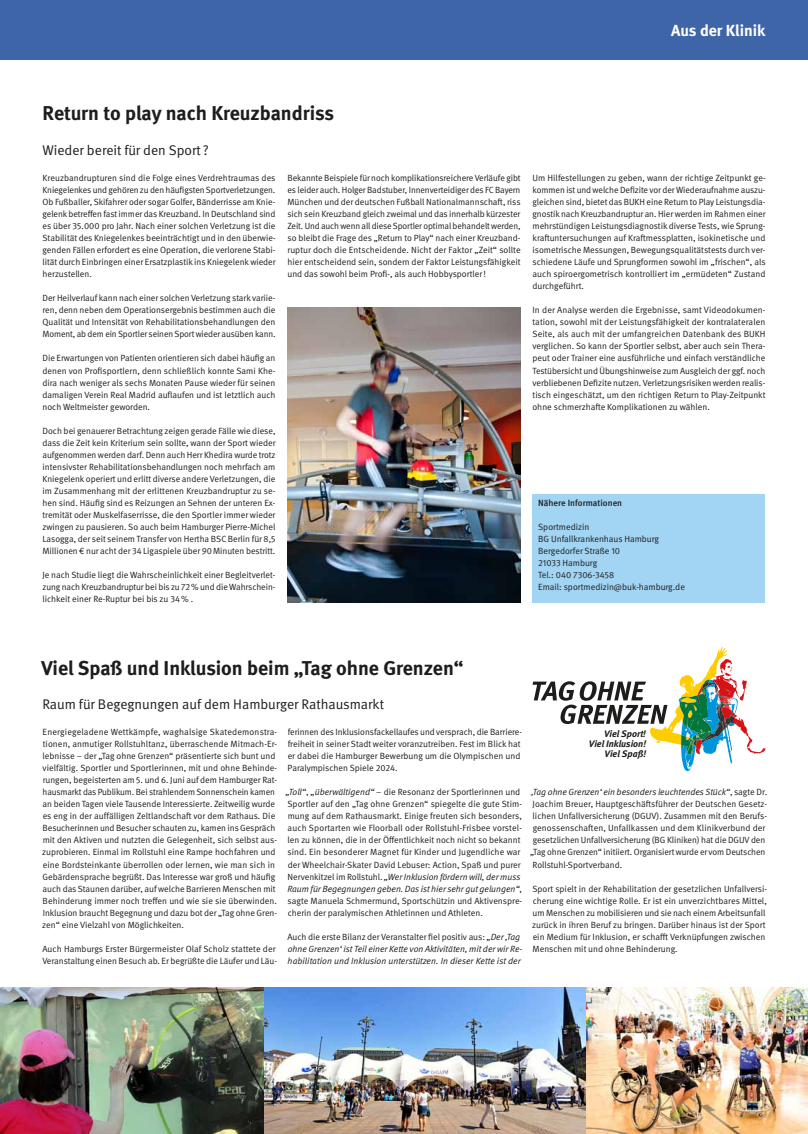
<style>
.page{position:relative;width:808px;height:1134px;background:#fff}
.page>*{position:absolute;margin:0;border:0;box-sizing:border-box;transform-origin:0 0}
.t1{font:700 20px "DGUV Meta";color:#1d1d1b}
.t2{font:700 16px "DGUV Meta";color:#fff}
.t3{font:14px "DGUV Meta";color:#1d1d1b}
.t4{font:italic 700 9.4px/10px "DGUV Meta";color:#1d1d1b;text-align:right}
.t5{font:9px/12px "DGUV Meta";color:#1d1d1b;text-align:justify}
.t6{font:italic 9px/12px "DGUV Meta";color:#1d1d1b}
.t7{font:500 9px "DGUV Meta";color:#1d1d1b}
.s1{font-style:italic}
.s2{font-style:normal}
</style>
<div class="page">
<div style="left:0;top:0;width:808px;height:60px;background:#3e65a8"></div>
<div style="left:532px;top:494px;width:233px;height:108px;background:#a2d4f4"></div>
<img style="left:287px;top:308px;width:233px;height:294px">
<img style="left:264px;top:988px;width:544px;height:146px">
<img style="left:0;top:988px;width:264px;height:146px">
<svg style="left:532px;top:647px;width:233px;height:124px"></svg>
<h2 class="t2" style="left:671px;top:21px;width:96px">Aus der Klinik</h2>
<h1 class="t1" style="left:43px;top:102px;width:293px">Return to play nach Kreuzbandriss</h1>
<h3 class="t3" style="left:43px;top:142px;width:168px">Wieder bereit für den Sport ?</h3>
<p class="t5" style="left:43px;top:172px;width:235px">Kreuzbandrupturen sind die Folge eines Verdrehtraumas des Kniegelenkes und gehören zu den häufigsten Sportverletzungen.<br>Ob Fußballer, Skifahrer oder sogar Golfer, Bänderrisse am Knie&shy;gelenk betreffen fast immer das Kreuzband. In Deutschland sind es über 35.000 pro Jahr. Nach einer solchen Verletzung ist die Stabilität des Kniegelenkes beeinträchtigt und in den überwie&shy;genden Fällen erfordert es eine Operation, die verlorene Stabi&shy;lität durch Einbringen einer Ersatzplastik ins Kniegelenk wieder herzustellen.</p>
<p class="t5" style="left:43px;top:292px;width:235px">Der Heilverlauf kann nach einer solchen Verletzung stark variie&shy;ren, denn neben dem Operationsergebnis bestimmen auch die Qualität und Intensität von Rehabilitationsbehandlungen den Moment, ab dem ein Sportler seinen Sport wieder ausüben kann.</p>
<p class="t5" style="left:43px;top:352px;width:234px">Die Erwartungen von Patienten orientieren sich dabei häufig an denen von Profisportlern, denn schließlich konnte Sami Khe&shy;dira nach weniger als sechs Monaten Pause wieder für seinen damaligen Verein Real Madrid auflaufen und ist letztlich auch noch Weltmeister geworden.</p>
<p class="t5" style="left:43px;top:425px;width:235px">Doch bei genauerer Betrachtung zeigen gerade Fälle wie diese, dass die Zeit kein Kriterium sein sollte, wann der Sport wieder aufgenommen werden darf. Denn auch Herr Khedira wurde trotz intensivster Rehabilitationsbehandlungen noch mehrfach am Kniegelenk operiert und erlitt diverse andere Verletzungen, die im Zusammenhang mit der erlittenen Kreuzbandruptur zu se&shy;hen sind. Häufig sind es Reizungen an Sehnen der unteren Ex&shy;tremität oder Muskelfaserrisse, die den Sportler immer wieder zwingen zu pausieren. So auch beim Hamburger Pierre-Michel Lasogga, der seit seinem Transfer von Hertha BSC Berlin für 8,5<br>Millionen€ nur acht der 34 Ligaspiele über 90Minuten bestritt.</p>
<p class="t5" style="left:43px;top:569px;width:234px">Je nach Studie liegt die Wahrscheinlichkeit einer Begleitverlet&shy;zung nach Kreuzbandruptur bei bis zu 72% und die Wahrschein&shy;lichkeit einer Re-Ruptur bei bis zu 34% .</p>
<p class="t5" style="left:287px;top:172px;width:235px">Bekannte Beispiele für noch komplikationsreichere Verläufe gibt es leider auch. Holger Badstuber, Innenverteidiger des FC Bayern München und der deutschen Fußball Nationalmannschaft, riss sich sein Kreuzband gleich zweimal und das innerhalb kürzester Zeit. Und auch wenn all diese Sportler optimal behandelt werden, so bleibt die Frage des „Return to Play“ nach einer Kreuzband&shy;ruptur doch die Entscheidende. Nicht der Faktor „Zeit“ sollte hier entscheidend sein, sondern der Faktor Leistungsfähigkeit und das sowohl beim Profi-, als auch Hobbysportler !</p>
<p class="t5" style="left:532px;top:172px;width:235px">Um Hilfestellungen zu geben, wann der richtige Zeitpunkt ge&shy;kommen ist und welche Defizite vor der Wiederaufnahme auszu&shy;gleichen sind, bietet das BUKH eine Return to Play Leistungsdia&shy;gnostik nach Kreuzbandruptur an. Hier werden im Rahmen einer mehrstündigen Leistungsdiagnostik diverse Tests, wie Sprung&shy;kraftuntersuchungen auf Kraftmessplatten, isokinetische und isometrische Messungen, Bewegungsqualitätstests durch ver&shy;schiedene Läufe und Sprungformen sowohl im „frischen“, als auch spiroergometrisch kontrolliert im „ermüdeten“ Zustand durchgeführt.</p>
<p class="t5" style="left:532px;top:304px;width:235px">In der Analyse werden die Ergebnisse, samt Videodokumen&shy;tation, sowohl mit der Leistungsfähigkeit der kontralateralen Seite, als auch mit der umfangreichen Datenbank des BUKH verglichen. So kann der Sportler selbst, aber auch sein Thera&shy;peut oder Trainer eine ausführliche und einfach verständliche Testübersicht und Übungshinweise zum Ausgleich der ggf. noch verbliebenen Defizite nutzen. Verletzungsrisiken werden realis&shy;tisch eingeschätzt, um den richtigen Return to Play-Zeitpunkt ohne schmerzhafte Komplikationen zu wählen.</p>
<p class="t7" style="left:538px;top:498px;width:86px">Nähere Informationen</p>
<p class="t5" style="left:538px;top:521px;width:148px;text-align:left">Sportmedizin<br>BG Unfallkrankenhaus Hamburg<br>Bergedorfer Straße 10<br>21033 Hamburg<br>Tel.: 040 7306-3458<br>Email: sportmedizin@buk-hamburg.de</p>
<h1 class="t1" style="left:42px;top:656px;width:424px">Viel Spaß und Inklusion beim „Tag ohne Grenzen“</h1>
<h3 class="t3" style="left:42px;top:696px;width:343px">Raum für Begegnungen auf dem Hamburger Rathausmarkt</h3>
<p class="t5" style="left:42px;top:726px;width:236px;text-align:left">Energiegeladene Wettkämpfe, waghalsige Skatedemonstra&shy;tionen, anmutiger Rollstuhltanz, überraschende Mitmach-Er&shy;lebnisse – der „Tag ohne Grenzen“ präsentierte sich bunt und vielfältig. Sportler und Sportlerinnen, mit und ohne Behinde&shy;rungen, begeisterten am 5. und 6. Juni auf dem Hamburger Rat&shy;hausmarkt das Publikum. Bei strahlendem Sonnenschein kamen an beiden Tagen viele Tausende Interessierte. Zeitweilig wurde es eng in der auffälligen Zeltlandschaft vor dem Rathaus. Die Besucherinnen und Besucher schauten zu, kamen ins Gespräch mit den Aktiven und nutzten die Gelegenheit, sich selbst aus&shy;zuprobieren. Einmal im Rollstuhl eine Rampe hochfahren und eine Bordsteinkante überrollen oder lernen, wie man sich in Gebärdensprache begrüßt. Das Interesse war groß und häufig auch das Staunen darüber, auf welche Barrieren Menschen mit Behinderung immer noch treffen und wie sie sie überwinden.<br>Inklusion braucht Begegnung und dazu bot der „Tag ohne Gren&shy;zen“ eine Vielzahl von Möglichkeiten.</p>
<p class="t5" style="left:42px;top:943px;width:236px">Auch Hamburgs Erster Bürgermeister Olaf Scholz stattete der<br>Veranstaltung einen Besuch ab. Er begrüßte die Läufer und Läu-</p>
<p class="t5" style="left:288px;top:726px;width:236px;text-align:left">ferinnen des Inklusionsfackellaufes und versprach, die Barriere&shy;freiheit in seiner Stadt weiter voranzutreiben. Fest im Blick hat er dabei die Hamburger Bewerbung um die Olympischen und Paralympischen Spiele 2024.</p>
<p class="t5" style="left:286px;top:786px;width:238px;text-align:left"><span class="s1">„Toll“</span>, <span class="s1">„überwältigend“</span> – die Resonanz der Sportlerinnen und Sportler auf den „Tag ohne Grenzen“ spiegelte die gute Stim&shy;mung auf dem Rathausmarkt. Einige freuten sich besonders, auch Sportarten wie Floorball oder Rollstuhl-Frisbee vorstel&shy;len zu können, die in der Öffentlichkeit noch nicht so bekannt sind. Ein besonderer Magnet für Kinder und Jugendliche war der Wheelchair-Skater David Lebuser: Action, Spaß und purer Nervenkitzel im Rollstuhl. <span class="s1">„Wer Inklusion fördern will, der muss Raum für Begegnungen geben. Das ist hier sehr gut gelungen“</span>, sagte Manuela Schmermund, Sportschützin und Aktivenspre&shy;cherin der paralymischen Athletinnen und Athleten.</p>
<p class="t6" style="left:287px;top:931px;width:236px"><span class="s2">Auch die erste Bilanz der Veranstalter fiel positiv aus:</span> „Der ‚Tag ohne Grenzen‘ ist Teil einer Kette von Aktivitäten, mit der wir Re&shy;habilitation und Inklusion unterstützen. In dieser Kette ist der</p>
<p class="t4" style="left:589px;top:729px;width:59px">Viel Sport!<br>Viel Inklusion!<br>Viel Spaß!</p>
<p class="t5" style="left:530px;top:786px;width:239px;text-align:left"><span class="s1">‚Tag ohne Grenzen‘ ein besonders leuchtendes Stück“</span>, sagte Dr.<br>Joachim Breuer, Hauptgeschäftsführer der Deutschen Gesetz&shy;lichen Unfallversicherung (DGUV). Zusammen mit den Berufs&shy;genossenschaften, Unfallkassen und dem Klinikverbund der gesetzlichen Unfallversicherung (BG Kliniken) hat die DGUV den „Tag ohne Grenzen“ initiiert. Organisiert wurde er vom Deutschen Rollstuhl-Sportverband.</p>
<p class="t5" style="left:532px;top:883px;width:236px;text-align:left">Sport spielt in der Rehabilitation der gesetzlichen Unfallversi&shy;cherung eine wichtige Rolle. Er ist ein unverzichtbares Mittel, um Menschen zu mobilisieren und sie nach einem Arbeitsunfall zurück in ihren Beruf zu bringen. Darüber hinaus ist der Sport ein Medium für Inklusion, er schafft Verknüpfungen zwischen Menschen mit und ohne Behinderung.</p>
</div>
